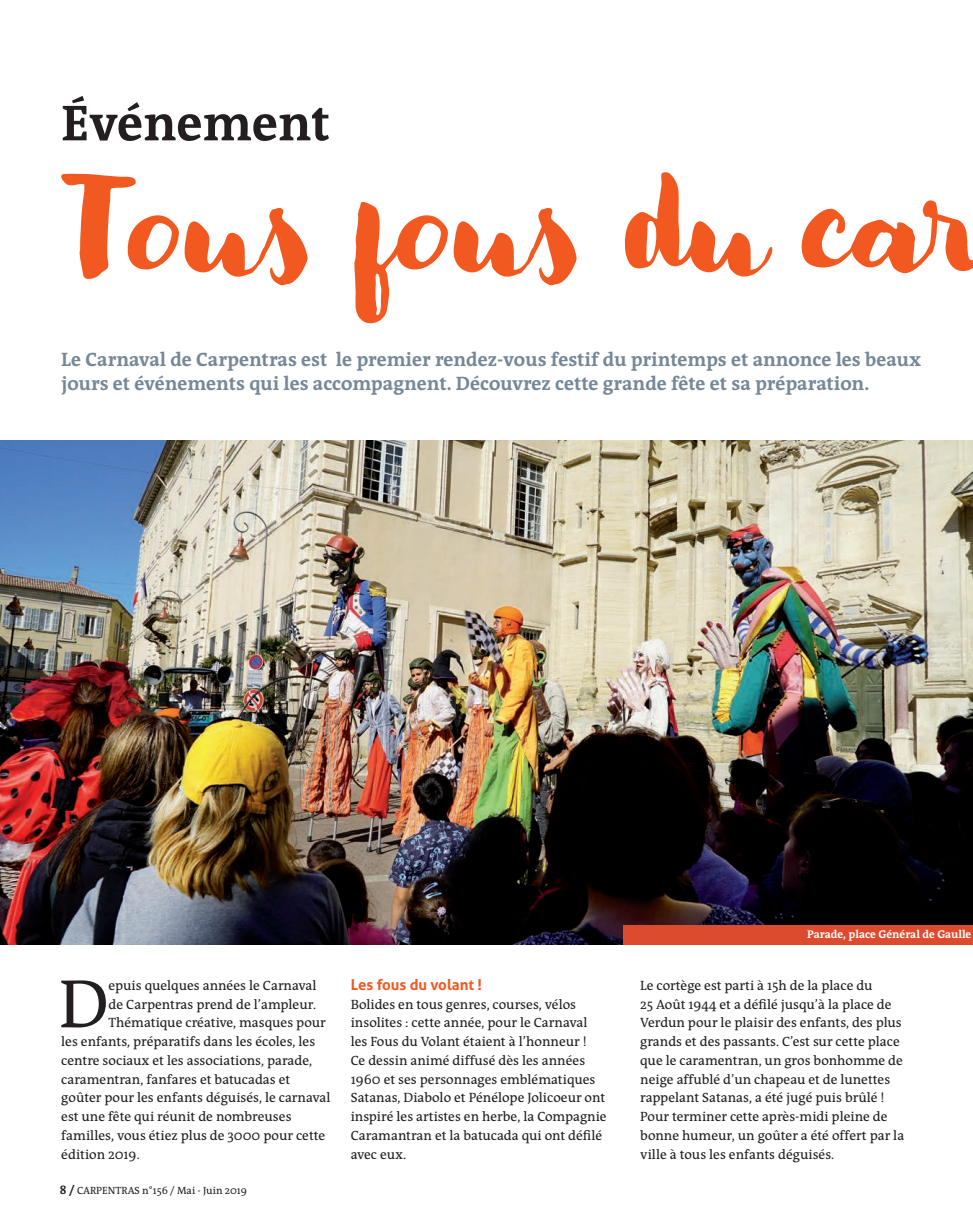
<style>
.page{position:relative;width:973px;height:1229px;background:#fff}
.page>*{position:absolute;margin:0;border:0;box-sizing:border-box;transform-origin:0 0}
.t1{font:120px "Modern Love";color:#f15921}
.t2{font:69px "Qua Text";color:#231f20}
.t3{font:700 51px "Qua Text";color:#231f20}
.t4{font:700 19.5px/23.4px "Qua Text";color:#758898}
.t5{font:700 15px "Aller";color:#f15921}
.t6{font:13.5px/18.8px "Qua Text";color:#231f20}
.t7{font:700 11.25px "Qua Text";color:#fff}
.t8{font:10.5px "Qua Text";color:#231f20}
.s1{font-weight:700;font-size:12px}
</style>
<div class="page">
<img style="left:0;top:440px;width:973px;height:503px">
<div style="left:623px;top:924px;width:350px;height:19px;background:#dc4b2d"></div>
<p class="t3" style="left:61px;top:93px;width:270px">Événement</p>
<p class="t1" style="left:61px;top:156px;width:932px">Tous fous du car</p>
<p class="t4" style="left:61px;top:348px;width:861px">Le Carnaval de Carpentras est le premier rendez-vous festif du printemps et annonce les beaux jours et événements qui les accompagnent. Découvrez cette grande fête et sa préparation.</p>
<p class="t2" style="left:59px;top:964px;width:51px">D</p>
<p class="t6" style="left:109px;top:975px;width:209px">epuis quelques années le Carnaval</p>
<p class="t6" style="left:109px;top:994px;width:209px">de Carpentras prend de l’ampleur.</p>
<p class="t6" style="left:109px;top:1013px;width:219px">Thématique créative, masques pour</p>
<p class="t6" style="left:61px;top:1031px;width:255px">les enfants, préparatifs dans les écoles, les</p>
<p class="t6" style="left:61px;top:1050px;width:253px">centre sociaux et les associations, parade,</p>
<p class="t6" style="left:61px;top:1069px;width:231px">caramentran, fanfares et batucadas et</p>
<p class="t6" style="left:61px;top:1088px;width:271px">goûter pour les enfants déguisés, le carnaval</p>
<p class="t6" style="left:61px;top:1106px;width:232px">est une fête qui réunit de nombreuses</p>
<p class="t6" style="left:61px;top:1125px;width:266px">familles, vous étiez plus de 3000 pour cette</p>
<p class="t6" style="left:61px;top:1144px;width:80px">édition 2019.</p>
<p class="t8" style="left:60px;top:1183px;width:189px"><span class="s1">8 /</span> CARPENTRAS n°156 / Mai - Juin 2019</p>
<p class="t5" style="left:351px;top:974px;width:133px">Les fous du volant !</p>
<p class="t6" style="left:351px;top:994px;width:257px">Bolides en tous genres, courses, vélos insolites : cette année, pour le Carnaval les Fous du Volant étaient à l’honneur !<br>Ce dessin animé diffusé dès les années 1960 et ses personnages emblématiques Satanas, Diabolo et Pénélope Jolicoeur ont inspiré les artistes en herbe, la Compagnie Caramantran et la batucada qui ont défilé avec eux.</p>
<p class="t7" style="left:807px;top:927px;width:166px">Parade, place Général de Gaulle</p>
<p class="t6" style="left:640px;top:975px;width:234px">Le cortège est parti à 15h de la place du</p>
<p class="t6" style="left:640px;top:994px;width:264px">25 Août 1944 et a défilé jusqu’à la place de Verdun pour le plaisir des enfants, des plus grands et des passants. C’est sur cette place que le caramentran, un gros bonhomme de neige affublé d’un chapeau et de lunettes rappelant Satanas, a été jugé puis brûlé !</p>
<p class="t6" style="left:640px;top:1106px;width:266px">Pour terminer cette après-midi pleine de bonne humeur, un goûter a été offert par la ville à tous les enfants déguisés.</p>
</div>
